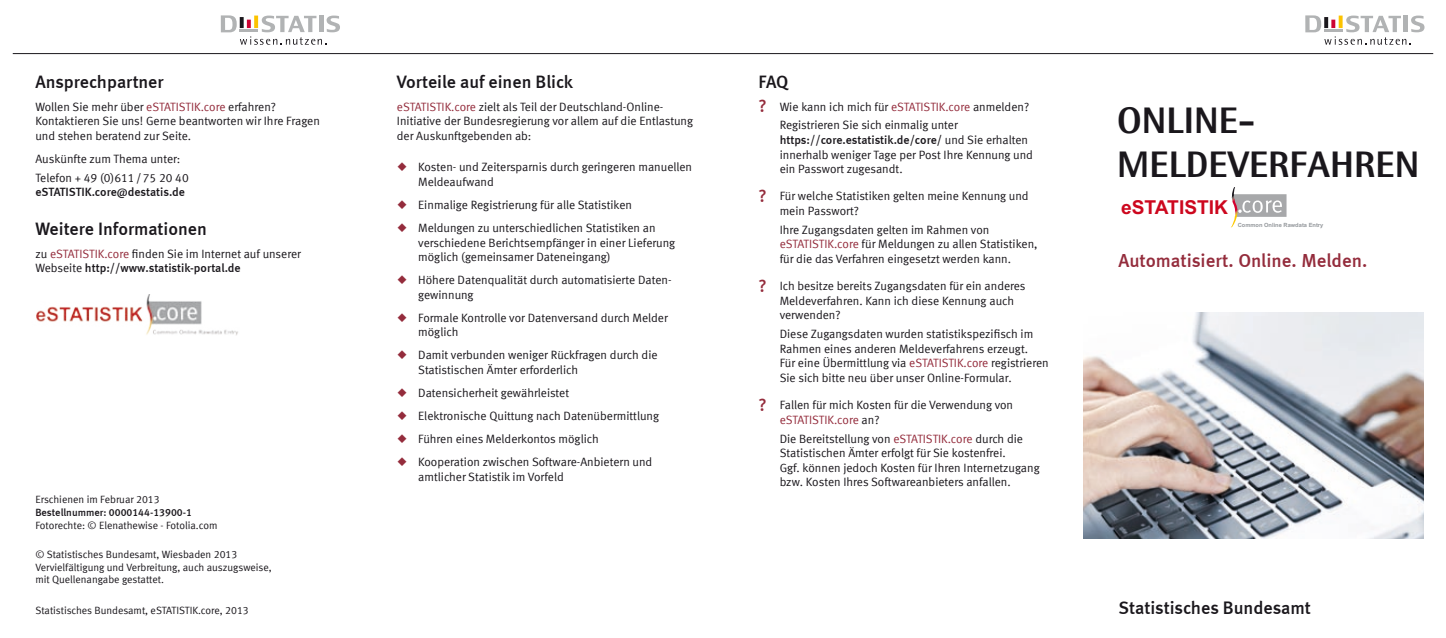
<style>
.page{position:relative;width:1446px;height:638px;background:#fff}
.page>*{position:absolute;margin:0;border:0;box-sizing:border-box;transform-origin:0 0}
.t1{font:700 37.05px/44.4px "Agfa Rotis Semisans Ex";color:#1a171c}
.t2{font:700 19.2px "Arial";color:#cd071e}
.t3{font:18.9px "Meta Medium LF";color:#942c3c}
.t4{font:18.15px "Meta Medium LF";letter-spacing:-.005em;color:#1a171c}
.t5{font:18px "Meta Medium LF";color:#1a171c}
.t6{font:12px/14.5px "Meta Normal LF";color:#1a171c}
.t7{font:12px "Meta Medium LF";color:#1a171c}
.t8{font:10.5px/12.6px "Meta Normal LF";color:#1a171c}
.t9{font:10.5px "Meta Medium LF";color:#1a171c}
.t10{font:700 5.7px "Arial";color:#94989c}
.s1{color:#942c3c}
.s2{font-family:"Meta Normal LF"}
.s3{font-family:"Meta Medium LF";font-size:18px;color:#942c3c}
</style>
<div class="page">
<img style="left:1083px;top:313px;width:340px;height:225px">
<img style="left:36px;top:294px;width:202px;height:41px">
<svg style="left:1305px;top:15px;width:119px;height:30px"></svg>
<svg style="left:1338px;top:16px;width:4px;height:12px"></svg>
<hr style="left:1324px;top:29px;width:18px;height:3px;background:#b1b3b4">
<svg style="left:221px;top:15px;width:119px;height:30px"></svg>
<svg style="left:254px;top:16px;width:4px;height:12px"></svg>
<hr style="left:239px;top:29px;width:19px;height:3px;background:#b1b3b4">
<hr style="left:13px;top:53px;width:1420px;height:1px;background:#1a171c">
<svg style="left:1231px;top:187px;width:55px;height:41px"></svg>
<h3 class="t5" style="left:35px;top:71px;width:130px">Ansprechpartner</h3>
<p class="t6" style="left:35px;top:99px;width:286px">Wollen Sie mehr über <span class="s1">eSTATISTIK.core</span> erfahren?<br>Kontaktieren Sie uns! Gerne beantworten wir Ihre Fragen und stehen beratend zur Seite.</p>
<p class="t6" style="left:35px;top:149px;width:155px;line-height:18.8px">Auskünfte zum Thema unter:<br>Telefon + 49 (0)611/75 20 40</p>
<p class="t7" style="left:35px;top:185px;width:151px">eSTATISTIK.core@destatis.de</p>
<h3 class="t5" style="left:35px;top:218px;width:173px">Weitere Informationen</h3>
<p class="t6" style="left:35px;top:246px;width:267px">zu <span class="s1">eSTATISTIK.core</span> finden Sie im Internet auf unserer</p>
<p class="t7" style="left:35px;top:261px;width:207px"><span class="s2">Webseite</span> http://www.statistik-portal.de</p>
<p class="t8" style="left:35px;top:493px;width:126px">Erschienen im Februar 2013</p>
<p class="t9" style="left:35px;top:506px;width:158px">Bestellnummer: 0000144-13900-1</p>
<p class="t8" style="left:35px;top:518px;width:183px">Fotorechte: © Elenathewise - Fotolia.com</p>
<p class="t8" style="left:35px;top:548px;width:238px">© Statistisches Bundesamt, Wiesbaden 2013<br>Vervielfältigung und Verbreitung, auch auszugsweise, mit Quellenangabe gestattet.</p>
<p class="t8" style="left:35px;top:604px;width:215px">Statistisches Bundesamt, eSTATISTIK.core, 2013</p>
<h3 class="t5" style="left:397px;top:71px;width:178px">Vorteile auf einen Blick</h3>
<p class="t6" style="left:397px;top:99px;width:298px"><span class="s1">eSTATISTIK.core</span> zielt als Teil der Deutschland-Online-<br>Initiative der Bundesregierung vor allem auf die Entlastung der Auskunftgebenden ab:</p>
<p class="t6" style="left:418px;top:160px;width:275px">Kosten- und Zeitersparnis durch geringeren manuellen<br>Meldeaufwand</p>
<p class="t6" style="left:418px;top:193px;width:239px;line-height:23.1px">Einmalige Registrierung für alle Statistiken<br>Meldungen zu unterschiedlichen Statistiken an</p>
<p class="t6" style="left:418px;top:235px;width:259px">verschiedene Berichtsempfänger in einer Lieferung möglich (gemeinsamer Dateneingang)</p>
<p class="t6" style="left:418px;top:273px;width:255px">Höhere Datenqualität durch automatisierte Daten&shy;gewinnung</p>
<p class="t6" style="left:418px;top:310px;width:251px">Formale Kontrolle vor Datenversand durch Melder möglich</p>
<p class="t6" style="left:418px;top:348px;width:241px">Damit verbunden weniger Rückfragen durch die<br>Statistischen Ämter erforderlich</p>
<p class="t6" style="left:418px;top:381px;width:242px;line-height:23.1px">Datensicherheit gewährleistet<br>Elektronische Quittung nach Datenübermittlung Führen eines Melderkontos möglich Kooperation zwischen Software-Anbietern und</p>
<p class="t6" style="left:418px;top:469px;width:147px">amtlicher Statistik im Vorfeld</p>
<h3 class="t5" style="left:758px;top:71px;width:31px">FAQ</h3>
<p class="t6" style="left:780px;top:97px;width:251px;line-height:18.8px;text-indent:-21px"><span class="s3">?</span> Wie kann ich mich für <span class="s1">eSTATISTIK.core</span> anmelden?<br>Registrieren Sie sich einmalig unter</p>
<p class="t7" style="left:780px;top:133px;width:250px">https://core.estatistik.de/core/ <span class="s2">und Sie erhalten</span></p>
<p class="t6" style="left:780px;top:147px;width:255px">innerhalb weniger Tage per Post Ihre Kennung und ein Passwort zugesandt.</p>
<p class="t6" style="left:780px;top:189px;width:250px;text-indent:-21px"><span class="s3">?</span> Für welche Statistiken gelten meine Kennung und mein Passwort?</p>
<p class="t6" style="left:780px;top:222px;width:259px">Ihre Zugangsdaten gelten im Rahmen von <span class="s1">eSTATISTIK.core</span> für Meldungen zu allen Statistiken, für die das Verfahren eingesetzt werden kann.</p>
<p class="t6" style="left:780px;top:279px;width:247px;text-indent:-21px"><span class="s3">?</span> Ich besitze bereits Zugangsdaten für ein anderes<br>Meldeverfahren. Kann ich diese Kennung auch verwenden?</p>
<p class="t6" style="left:780px;top:326px;width:271px">Diese Zugangsdaten wurden statistikspezifisch im Rahmen eines anderen Meldeverfahrens erzeugt.<br>Für eine Übermittlung via <span class="s1">eSTATISTIK.core</span> registrieren Sie sich bitte neu über unser Online-Formular.</p>
<p class="t6" style="left:780px;top:397px;width:235px;text-indent:-21px"><span class="s3">?</span> Fallen für mich Kosten für die Verwendung von <span class="s1">eSTATISTIK.core</span> an?</p>
<p class="t6" style="left:780px;top:431px;width:261px">Die Bereitstellung von <span class="s1">eSTATISTIK.core</span> durch die Statistischen Ämter erfolgt für Sie kostenfrei.<br>Ggf. können jedoch Kosten für Ihren Internetzugang bzw. Kosten Ihres Softwareanbieters anfallen.</p>
<h1 class="t1" style="left:1117px;top:98px;width:304px">ONLINE-<br>MELDEVERFAHREN</h1>
<h2 class="t2" style="left:1121px;top:194px;width:108px">eSTATISTIK</h2>
<p class="t10" style="left:1237px;top:221px;width:87px">Common Online Rawdata Entry</p>
<h3 class="t3" style="left:1118px;top:249px;width:250px">Automatisiert. Online. Melden.</h3>
<h3 class="t4" style="left:1118px;top:597px;width:194px">Statistisches Bundesamt</h3>
</div>
